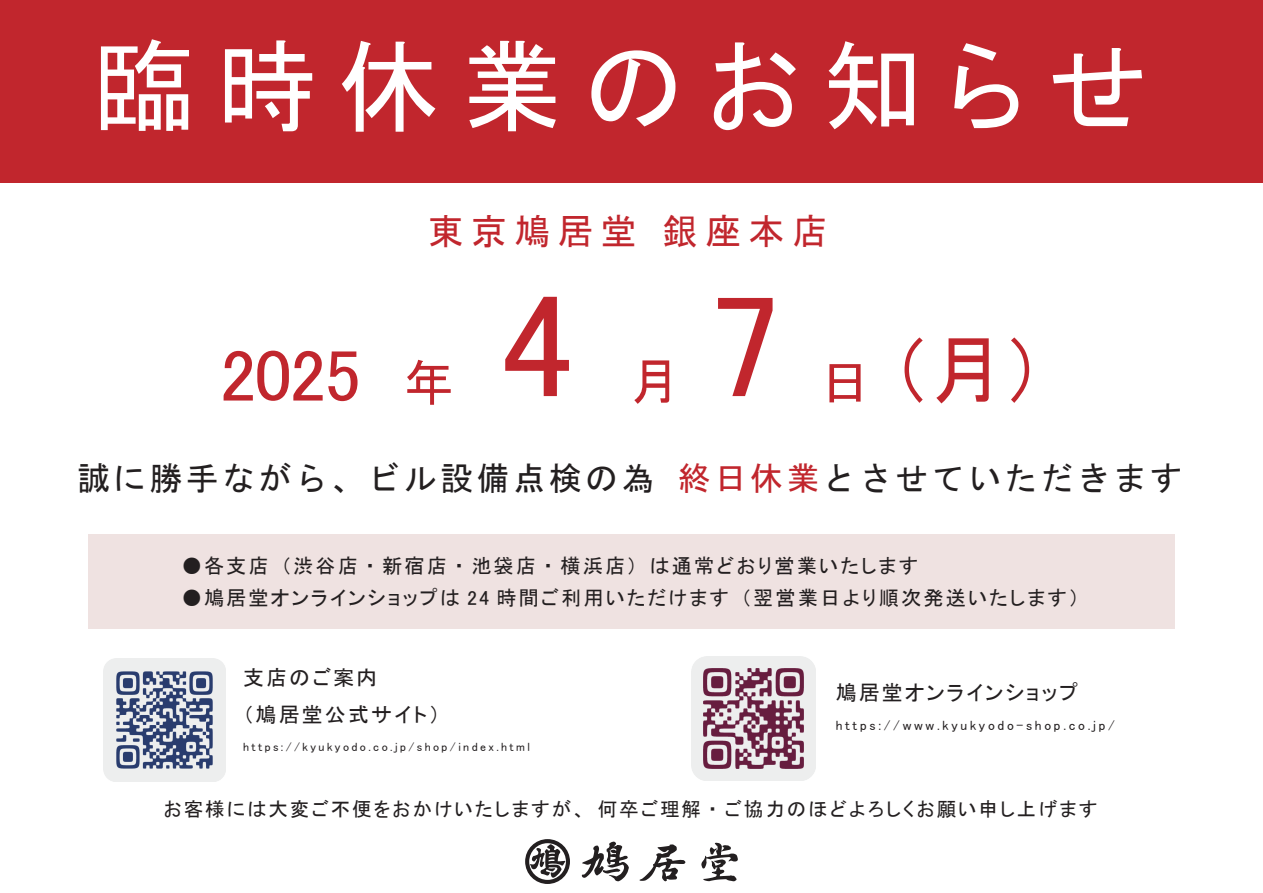
<style>
.page{position:relative;width:1263px;height:893px;background:#fff}
.page>*{position:absolute;margin:0;border:0;box-sizing:border-box;transform-origin:0 0}
.t1{font:146.85px "MS P Gothic";color:#c1262d}
.t2{font:102px "MS P Gothic";letter-spacing:.2em;color:#fff}
.t3{font:76.05px "MS P Gothic";color:#c1262d}
.t4{font:73.5px "MS P Gothic";color:#c1262d}
.t5{font:50.7px "MS P Gothic";color:#c1262d}
.t6{font:36px "MS P Gothic";letter-spacing:.2em;color:#c1262d}
.t7{font:33px "HG Gothic EPRO";letter-spacing:.1em;color:#231f20}
.t8{font:21px/36.8px "MS P Gothic";letter-spacing:.1em;color:#231f20}
.t9{font:20.25px "MS P Gothic";letter-spacing:.1em;color:#231f20}
.t10{font:19.5px "MS P Gothic";letter-spacing:.1em;color:#231f20}
.t11{font:13.5px "MS P Gothic";letter-spacing:.2em;color:#231f20}
.t12{font:12px "MS P Gothic";letter-spacing:.2em;color:#231f20}
.s1{font-size:50.7px}
.s2{color:#c1262d}
</style>
<div class="page">
<div style="left:88px;top:534px;width:1087px;height:95px;background:#efe2e1"></div>
<div style="left:0;top:0;width:1263px;height:182px;background:#c1262d"></div>
<img style="left:104px;top:659px;width:122px;height:122px">
<img style="left:692px;top:657px;width:124px;height:123px">
<svg style="left:525px;top:839px;width:45px;height:45px"></svg>
<svg style="left:639px;top:844px;width:46px;height:37px"></svg>
<svg style="left:582px;top:841px;width:47px;height:40px"></svg>
<svg style="left:701px;top:843px;width:37px;height:38px"></svg>
<h2 class="t2" style="left:93px;top:35px;width:1057px">臨時休業のお知らせ</h2>
<h3 class="t6" style="left:428px;top:213px;width:401px">東京鳩居堂 銀座本店</h3>
<h3 class="t4" style="left:220px;top:338px;width:236px">2025 <span class="s1">年</span></h3>
<h1 class="t1" style="left:500px;top:272px;width:75px">4</h1>
<h3 class="t5" style="left:629px;top:356px;width:52px">月</h3>
<h1 class="t1" style="left:708px;top:272px;width:75px">7</h1>
<h3 class="t3" style="left:819px;top:331px;width:225px"><span class="s1">日</span>（月）</h3>
<h3 class="t7" style="left:77px;top:462px;width:1107px">誠に勝手ながら、ビル設備点検の為 <span class="s2">終日休業</span>とさせていただきます</h3>
<p class="t9" style="left:182px;top:555px;width:738px">●各支店 （渋谷店・新宿店・池袋店・横浜店） は通常どおり営業いたします</p>
<p class="t9" style="left:182px;top:588px;width:899px">●鳩居堂オンラインショップは 24 時間ご利用いただけます （翌営業日より順次発送いたします）</p>
<p class="t8" style="left:243px;top:659px;width:198px">支店のご案内<br>（鳩居堂公式サイト）</p>
<p class="t12" style="left:243px;top:740px;width:288px">https://kyukyodo.co.jp/shop/index.html</p>
<p class="t8" style="left:836px;top:674px;width:244px">鳩居堂オンラインショップ</p>
<p class="t11" style="left:836px;top:718px;width:281px">https://www.kyukyodo-shop.co.jp/</p>
<p class="t10" style="left:163px;top:799px;width:935px">お客様には大変ご不便をおかけいたしますが、何卒ご理解・ご協力のほどよろしくお願い申し上げます</p>
</div>
